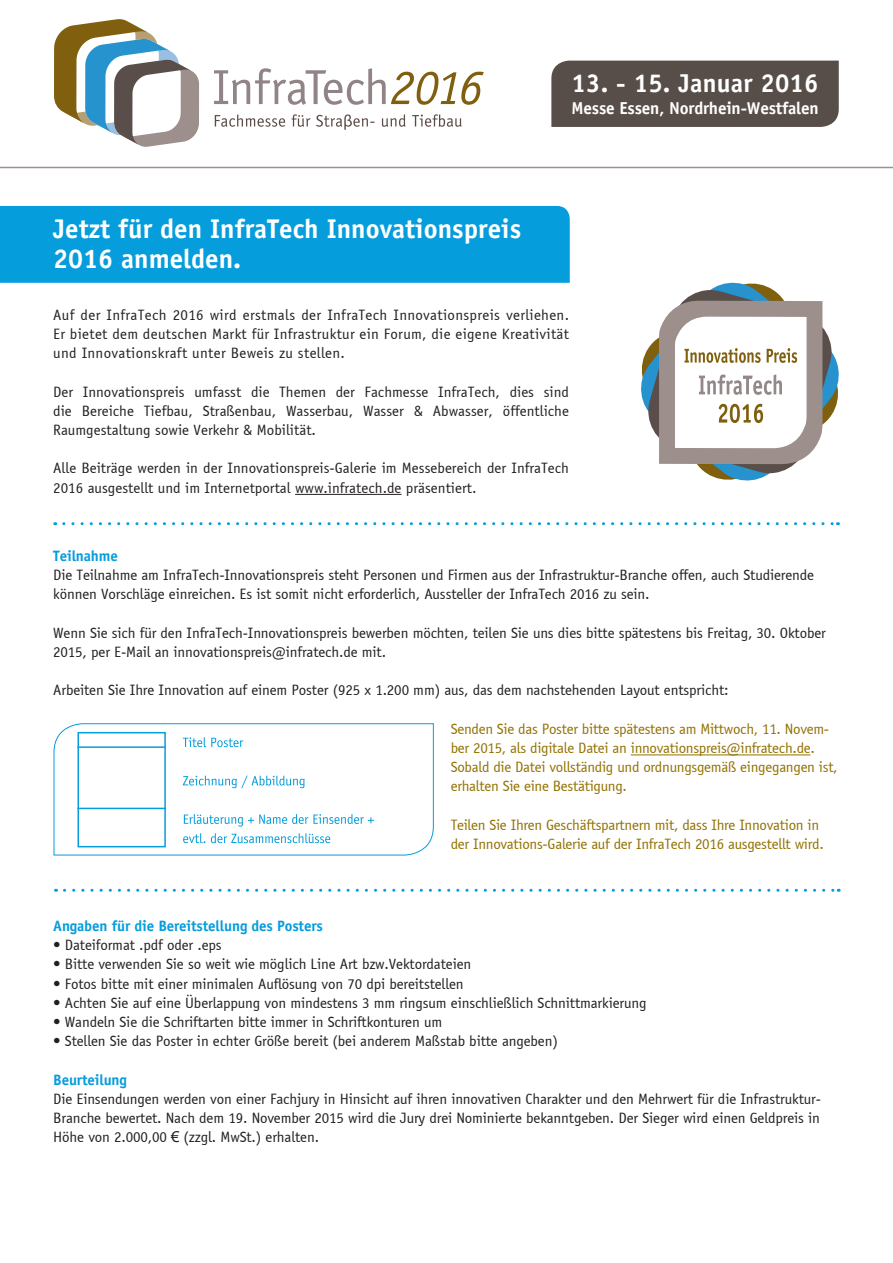
<style>
.page{position:relative;width:893px;height:1263px;background:#fff}
.page>*{position:absolute;margin:0;border:0;box-sizing:border-box;transform-origin:0 0}
.t1{font:700 27px "Officina Sans";color:#fff}
.t2{font:700 25.8px "Officina Sans";letter-spacing:.005em;color:#fff}
.t3{font:700 17.25px "Officina Sans";letter-spacing:-.01em;color:#fff}
.t4{font:15px/19.2px "Officina Sans";letter-spacing:-.01em;color:#231f20}
.t5{font:15px/19.2px "Officina Sans";letter-spacing:-.02em;color:#927100}
.t6{font:700 15px "Officina Sans";letter-spacing:-.01em;color:#069ddc}
.s1{font-family:"Arial"}
</style>
<div class="page">
<hr style="left:631px;top:754px;width:179px;height:1px;background:#927100">
<svg style="left:64px;top:522px;width:774px;height:3px"></svg>
<svg style="left:54px;top:19px;width:145px;height:128px"></svg>
<svg style="left:214px;top:68px;width:270px;height:37px"></svg>
<svg style="left:215px;top:114px;width:70px;height:13px"></svg>
<svg style="left:292px;top:114px;width:18px;height:13px"></svg>
<svg style="left:316px;top:114px;width:58px;height:16px"></svg>
<svg style="left:382px;top:114px;width:23px;height:13px"></svg>
<svg style="left:412px;top:114px;width:50px;height:13px"></svg>
<hr style="left:0;top:167px;width:893px;height:1px;background:#9c908c">
<div style="left:551px;top:61px;width:288px;height:66px;background:#584e49"></div>
<div style="left:0;top:206px;width:570px;height:77px;background:#069ddc"></div>
<hr style="left:295px;top:494px;width:106px;height:1px;background:#231f20">
<svg style="left:53px;top:723px;width:381px;height:133px"></svg>
<svg style="left:641px;top:283px;width:198px;height:197px"></svg>
<svg style="left:64px;top:889px;width:775px;height:3px"></svg>
<div style="left:77px;top:732px;width:89px;height:115px;border:2px solid #069ddc"></div>
<hr style="left:77px;top:746px;width:88px;height:2px;background:#069ddc">
<hr style="left:77px;top:808px;width:89px;height:1px;background:#069ddc">
<svg style="left:183px;top:833px;width:147px;height:10px"></svg>
<svg style="left:184px;top:814px;width:190px;height:13px"></svg>
<svg style="left:183px;top:775px;width:122px;height:13px"></svg>
<svg style="left:183px;top:737px;width:60px;height:10px"></svg>
<p class="t1" style="left:53px;top:212px;width:469px">Jetzt für den InfraTech Innovationspreis</p>
<p class="t1" style="left:53px;top:242px;width:190px">2016 anmelden.</p>
<p class="t2" style="left:572px;top:67px;width:248px">13. - 15. Januar 2016</p>
<p class="t3" style="left:572px;top:97px;width:249px">Messe Essen, Nordrhein-Westfalen</p>
<p class="t4" style="left:53px;top:305px;width:517px;text-align:justify">Auf der InfraTech 2016 wird erstmals der InfraTech Innovationspreis verliehen.<br>Er bietet dem deutschen Markt für Infrastruktur ein Forum, die eigene Kreativität und Innovationskraft unter Beweis zu stellen.</p>
<p class="t4" style="left:53px;top:382px;width:517px;text-align:justify">Der Innovationspreis umfasst die Themen der Fachmesse InfraTech, dies sind die Bereiche Tiefbau, Straßenbau, Wasserbau, Wasser &amp; Abwasser, öffentliche Raumgestaltung sowie Verkehr &amp; Mobilität.</p>
<p class="t4" style="left:53px;top:459px;width:517px">Alle Beiträge werden in der Innovationspreis-Galerie im Messebereich der InfraTech<br>2016 ausgestellt und im Internetportal www.infratech.de präsentiert.</p>
<p class="t6" style="left:53px;top:546px;width:66px">Teilnahme</p>
<p class="t4" style="left:53px;top:566px;width:762px">Die Teilnahme am InfraTech-Innovationspreis steht Personen und Firmen aus der Infrastruktur-Branche offen, auch Studierende können Vorschläge einreichen. Es ist somit nicht erforderlich, Aussteller der InfraTech 2016 zu sein.</p>
<p class="t4" style="left:53px;top:623px;width:774px">Wenn Sie sich für den InfraTech-Innovationspreis bewerben möchten, teilen Sie uns dies bitte spätestens bis Freitag, 30. Oktober<br>2015, per E-Mail an innovationspreis@infratech.de mit.</p>
<p class="t4" style="left:53px;top:681px;width:677px">Arbeiten Sie Ihre Innovation auf einem Poster (925 x 1.200 mm) aus, das dem nachstehenden Layout entspricht:</p>
<p class="t5" style="left:451px;top:719px;width:388px">Senden Sie das Poster bitte spätestens am Mittwoch, 11. Novem&shy;ber 2015, als digitale Datei an innovationspreis@infratech.de.<br>Sobald die Datei vollständig und ordnungsgemäß eingegangen ist, erhalten Sie eine Bestätigung.</p>
<p class="t5" style="left:451px;top:815px;width:375px">Teilen Sie Ihren Geschäftspartnern mit, dass Ihre Innovation in der Innovations-Galerie auf der InfraTech 2016 ausgestellt wird.</p>
<p class="t6" style="left:53px;top:916px;width:271px">Angaben für die Bereitstellung des Posters</p>
<p class="t4" style="left:53px;top:935px;width:170px">• Dateiformat .pdf oder .eps</p>
<p class="t4" style="left:53px;top:955px;width:420px">• Bitte verwenden Sie so weit wie möglich Line Art bzw.Vektordateien</p>
<p class="t4" style="left:53px;top:974px;width:412px">• Fotos bitte mit einer minimalen Auflösung von 70 dpi bereitstellen</p>
<p class="t4" style="left:53px;top:993px;width:595px">• Achten Sie auf eine Überlappung von mindestens 3 mm ringsum einschließlich Schnittmarkierung</p>
<p class="t4" style="left:53px;top:1012px;width:390px">• Wandeln Sie die Schriftarten bitte immer in Schriftkonturen um</p>
<p class="t4" style="left:53px;top:1031px;width:506px">• Stellen Sie das Poster in echter Größe bereit (bei anderem Maßstab bitte angeben)</p>
<p class="t6" style="left:53px;top:1070px;width:75px">Beurteilung</p>
<p class="t4" style="left:53px;top:1089px;width:769px;text-align:justify">Die Einsendungen werden von einer Fachjury in Hinsicht auf ihren innovativen Charakter und den Mehrwert für die Infrastruktur-Branche bewertet. Nach dem 19. November 2015 wird die Jury drei Nominierte bekanntgeben. Der Sieger wird einen Geldpreis in Höhe von 2.000,00 <span class="s1">€</span> (zzgl. MwSt.) erhalten.</p>
</div>
